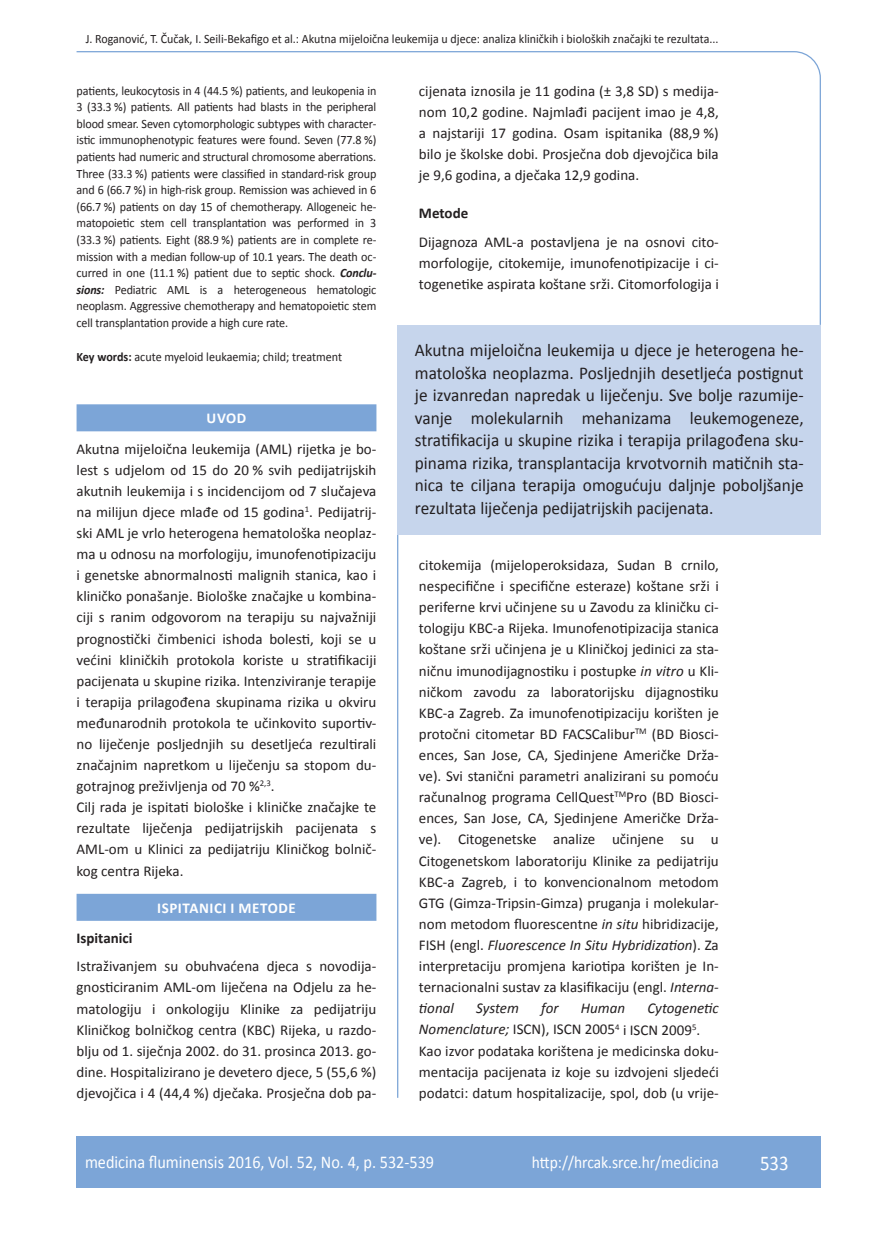
<style>
.page{position:relative;width:872px;height:1234px;background:#fff}
.page>*{position:absolute;margin:0;border:0;box-sizing:border-box;transform-origin:0 0}
.t1{font:21px "Calibri";color:#fff;scale:.9 1}
.t2{font:18px/22.5px "Calibri";color:#231f20;text-align:justify;scale:.96 1}
.t3{font:18px "Calibri";color:#fff;scale:.9 1}
.t4{font:17.25px "Calibri";color:#fff;scale:.9 1}
.t5{font:15px/21.1px "Calibri";color:#231f20;text-align:justify}
.t6{font:700 15px "Calibri";letter-spacing:.04em;color:#fff}
.t7{font:700 15px "Calibri";color:#231f20}
.t8{font:italic 15px "Calibri";color:#231f20}
.t9{font:12.75px/16.6px "Calibri";color:#231f20;text-align:justify;scale:.95 1}
.t10{font:12.75px "Calibri";color:#231f20;scale:.94 1}
.s1{font-weight:700;font-style:italic}
.s2{font-weight:700}
.s3{font-style:italic}
</style>
<div class="page">
<svg style="left:76px;top:51px;width:745px;height:275px"></svg>
<hr style="left:397px;top:534px;width:1px;height:563px;background:#7ca5d7">
<div style="left:77px;top:1135px;width:744px;height:51px;background:#7ca5d7"></div>
<div style="left:77px;top:404px;width:299px;height:27px;background:#7ca5d7"></div>
<div style="left:77px;top:893px;width:299px;height:27px;background:#7ca5d7"></div>
<div style="left:398px;top:325px;width:423px;height:209px;background:#c6d5ec"></div>
<p class="t10" style="left:86px;top:30px;width:674px">J. Roganović, T. Čučak, I. Seili-Bekafigo et al.: Akutna mijeloična leukemija u djece: analiza kliničkih i bioloških značajki te rezultata...</p>
<p class="t9" style="left:77px;top:81px;width:317px">patients, leukocytosis in 4 (44.5 %) patients, and leukopenia in 3 (33.3 %) patients. All patients had blasts in the peripheral blood smear. Seven cytomorphologic subtypes with character&shy;istic immunophenotypic features were found. Seven (77.8 %) patients had numeric and structural chromosome aberrations.<br>Three (33.3 %) patients were classified in standard-risk group and 6 (66.7 %) in high-risk group. Remission was achieved in 6 (66.7 %) patients on day 15 of chemotherapy. Allogeneic he&shy;matopoietic stem cell transplantation was performed in 3 (33.3 %) patients. Eight (88.9 %) patients are in complete re&shy;mission with a median follow-up of 10.1 years. The death oc&shy;curred in one (11.1 %) patient due to septic shock. <span class="s1">Conclu&shy;sions:</span> Pediatric AML is a heterogeneous hematologic neoplasm. Aggressive chemotherapy and hematopoietic stem cell transplantation provide a high cure rate.</p>
<p class="t9" style="left:77px;top:347px;width:281px"><span class="s2">Key words:</span> acute myeloid leukaemia; child; treatment</p>
<p class="t6" style="left:207px;top:409px;width:41px">UVOD</p>
<p class="t5" style="left:77px;top:437px;width:301px;text-align:left">Akutna mijeloična leukemija (AML) rijetka je bo&shy;lest s udjelom od 15 do 20 % svih pedijatrijskih akutnih leukemija i s incidencijom od 7 slučajeva na milijun djece mlađe od 15 godina<sup>1</sup>. Pedijatrij&shy;ski AML je vrlo heterogena hematološka neoplaz&shy;ma u odnosu na morfologiju, imunofenotipizaciju i genetske abnormalnosti malignih stanica, kao i kliničko ponašanje. Biološke značajke u kombina&shy;ciji s ranim odgovorom na terapiju su najvažniji prognostički čimbenici ishoda bolesti, koji se u većini kliničkih protokola koriste u stratifikaciji pacijenata u skupine rizika. Intenziviranje terapije i terapija prilagođena skupinama rizika u okviru međunarodnih protokola te učinkovito suportiv&shy;no liječenje posljednjih su desetljeća rezultirali značajnim napretkom u liječenju sa stopom du&shy;gotrajnog preživljenja od 70 %<sup>2,3</sup>.<br>Cilj rada je ispitati biološke i kliničke značajke te rezultate liječenja pedijatrijskih pacijenata s AML-om u Klinici za pedijatriju Kliničkog bolnič&shy;kog centra Rijeka.</p>
<p class="t6" style="left:157px;top:898px;width:140px">ISPITANICI I METODE</p>
<p class="t7" style="left:77px;top:928px;width:57px">Ispitanici</p>
<p class="t5" style="left:77px;top:954px;width:301px">Istraživanjem su obuhvaćena djeca s novodija&shy;gnosticiranim AML-om liječena na Odjelu za he&shy;matologiju i onkologiju Klinike za pedijatriju Kliničkog bolničkog centra (KBC) Rijeka, u razdo&shy;blju od 1. siječnja 2002. do 31. prosinca 2013. go&shy;dine. Hospitalizirano je devetero djece, 5 (55,6 %) djevojčica i 4 (44,4 %) dječaka. Prosječna dob pa-</p>
<p class="t5" style="left:419px;top:80px;width:301px">cijenata iznosila je 11 godina (± 3,8 SD) s medija&shy;nom 10,2 godine. Najmlađi pacijent imao je 4,8, a najstariji 17 godina. Osam ispitanika (88,9 %) bilo je školske dobi. Prosječna dob djevojčica bila je 9,6 godina, a dječaka 12,9 godina.</p>
<p class="t7" style="left:419px;top:204px;width:51px">Metode</p>
<p class="t5" style="left:419px;top:230px;width:301px">Dijagnoza AML-a postavljena je na osnovi cito&shy;morfologije, citokemije, imunofenotipizacije i ci&shy;togenetike aspirata koštane srži. Citomorfologija i</p>
<p class="t2" style="left:415px;top:338px;width:407px">Akutna mijeloična leukemija u djece je heterogena he&shy;matološka neoplazma. Posljednjih desetljeća postignut je izvanredan napredak u liječenju. Sve bolje razumije&shy;vanje molekularnih mehanizama leukemogeneze, stratifikacija u skupine rizika i terapija prilagođena sku&shy;pinama rizika, transplantacija krvotvornih matičnih sta&shy;nica te ciljana terapija omogućuju daljnje poboljšanje rezultata liječenja pedijatrijskih pacijenata.</p>
<p class="t5" style="left:419px;top:553px;width:301px">citokemija (mijeloperoksidaza, Sudan B crnilo, nespecifične i specifične esteraze) koštane srži i periferne krvi učinjene su u Zavodu za kliničku ci&shy;tologiju KBC-a Rijeka. Imunofenotipizacija stanica koštane srži učinjena je u Kliničkoj jedinici za sta&shy;ničnu imunodijagnostiku i postupke <span class="s3">in vitro</span> u Kli&shy;ničkom zavodu za laboratorijsku dijagnostiku KBC-a Zagreb. Za imunofenotipizaciju korišten je protočni citometar BD FACSCalibur<sup>TM</sup> (BD Biosci&shy;ences, San Jose, CA, Sjedinjene Američke Drža&shy;ve). Svi stanični parametri analizirani su pomoću računalnog programa CellQuest<sup>TM</sup>Pro (BD Biosci&shy;ences, San Jose, CA, Sjedinjene Američke Drža&shy;ve). Citogenetske analize učinjene su u Citogenetskom laboratoriju Klinike za pedijatriju KBC-a Zagreb, i to konvencionalnom metodom GTG (Gimza-Tripsin-Gimza) pruganja i molekular&shy;nom metodom fluorescentne <span class="s3">in situ</span> hibridizacije, FISH (engl. <span class="s3">Fluorescence In Situ Hybridization</span>). Za interpretaciju promjena kariotipa korišten je In&shy;ternacionalni sustav za klasifikaciju (engl. <span class="s3">Interna&shy;tional</span></p>
<p class="t8" style="left:476px;top:998px;width:44px">System</p>
<p class="t8" style="left:541px;top:998px;width:19px">for</p>
<p class="t8" style="left:581px;top:998px;width:46px">Human</p>
<p class="t5" style="left:419px;top:996px;width:301px;text-align:left;text-indent:228px"><span class="s3">Cytogenetic Nomenclature;</span> ISCN), ISCN 2005<sup>4</sup> i ISCN 2009<sup>5</sup>.<br>Kao izvor podataka korištena je medicinska doku&shy;mentacija pacijenata iz koje su izdvojeni sljedeći podatci: datum hospitalizacije, spol, dob (u vrije-</p>
<p class="t3" style="left:85px;top:1150px;width:389px">medicina fluminensis 2016, Vol. 52, No. 4, p. 532-539</p>
<p class="t4" style="left:532px;top:1151px;width:209px">http://hrcak.srce.hr/medicina</p>
<h1 class="t1" style="left:760px;top:1149px;width:33px">533</h1>
</div>
